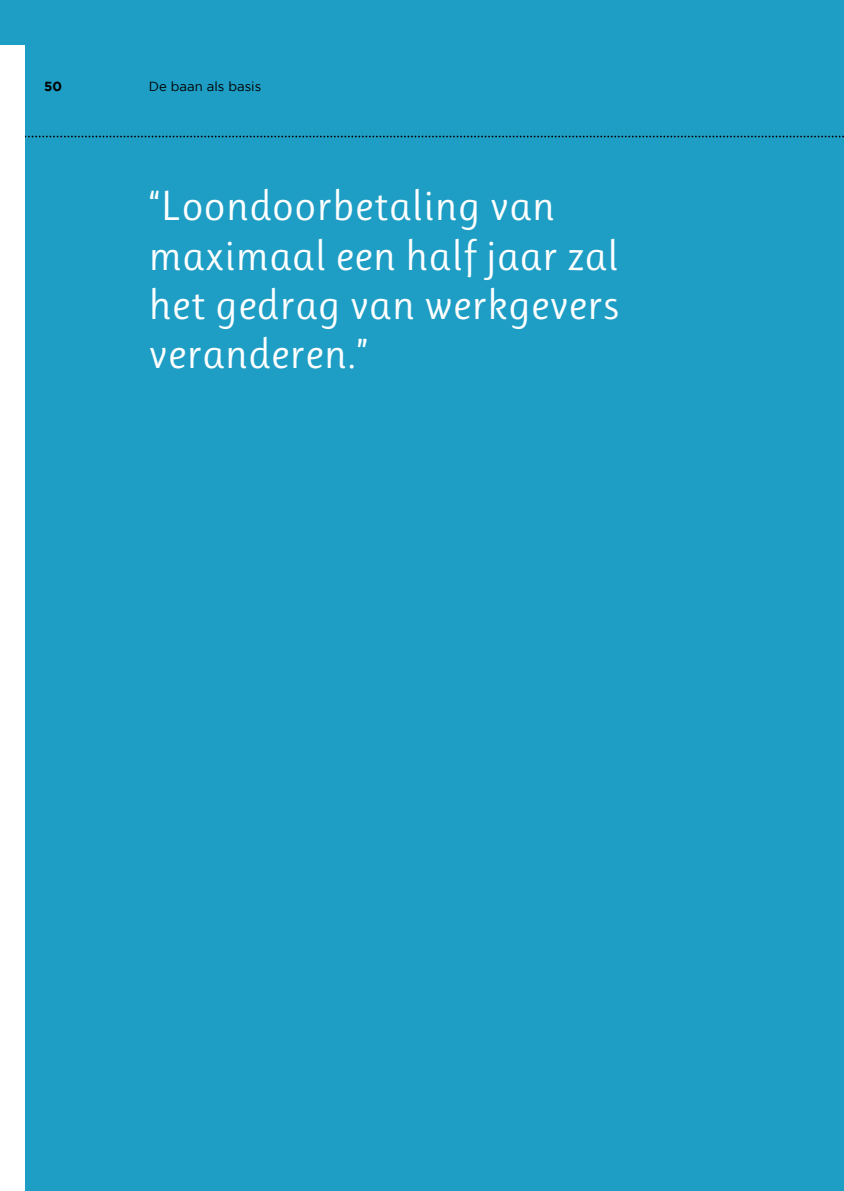
<style>
.page{position:relative;width:844px;height:1191px;background:#fff}
.page>*{position:absolute;margin:0;border:0;box-sizing:border-box;transform-origin:0 0}
.t1{font:42px/49px "Ruluko";letter-spacing:.01em;color:#fff}
.t2{font:13.12px "Gotham";color:#000}
.t3{font:700 13.12px "Gotham";color:#000}
</style>
<div class="page">
<div style="left:0;top:0;width:843px;height:1191px;background:#1e9ec5"></div>
<svg style="left:25px;top:136px;width:818px;height:1px"></svg>
<div style="left:0;top:46px;width:25px;height:1145px;background:#fff"></div>
<p class="t3" style="left:44px;top:79px;width:19px">50</p>
<p class="t2" style="left:149px;top:79px;width:114px">De baan als basis</p>
<p class="t1" style="left:149px;top:182px;width:471px">“Loondoorbetaling van maximaal een half jaar zal het gedrag van werkgevers veranderen.”</p>
</div>
